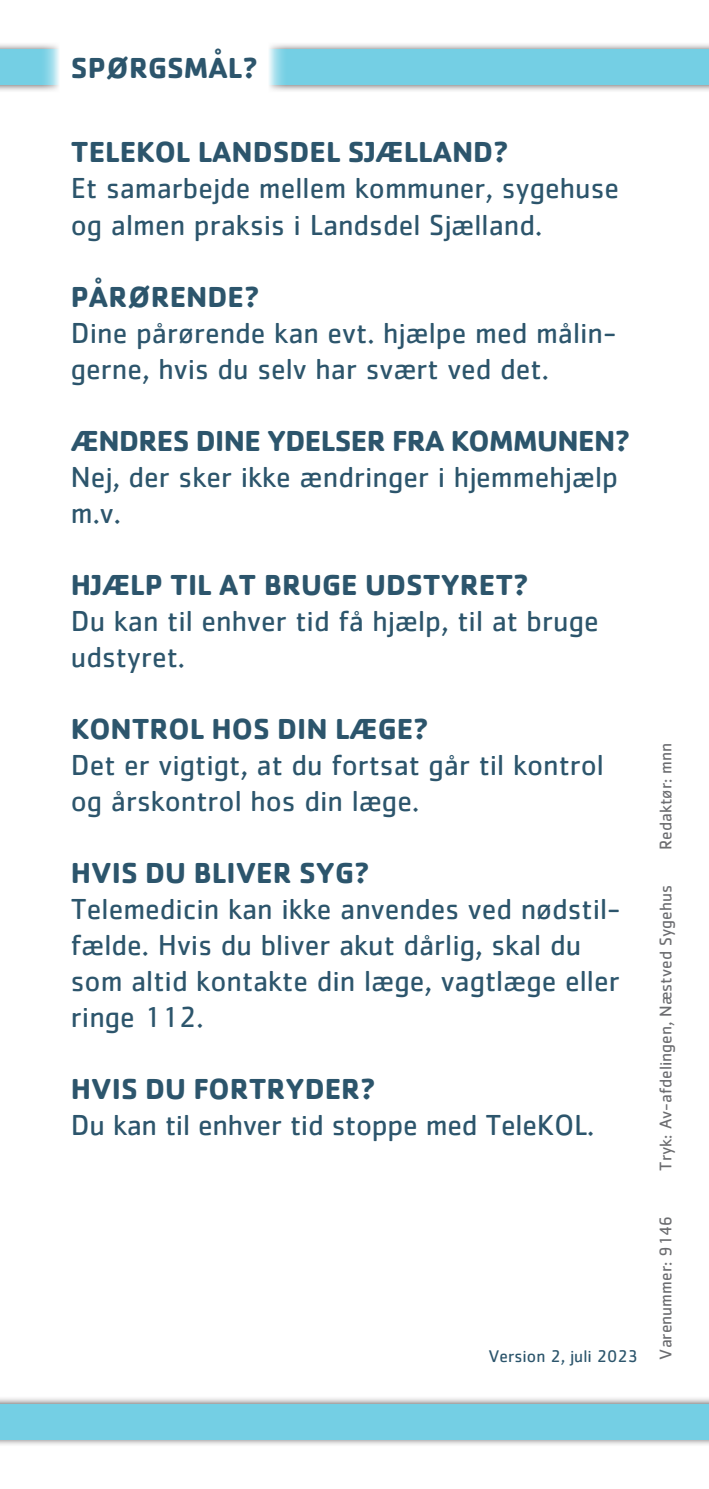
<style>
.page{position:relative;width:709px;height:1489px;background:#fff}
.page>*{position:absolute;margin:0;border:0;box-sizing:border-box;transform-origin:0 0}
.t1{font:30px/36px "Cachet Std";color:#2c556c}
.t2{font:700 30px "Cachet Std";color:#2c556c}
.t3{font:700 30px "Cachet Std";letter-spacing:-.02em;color:#2c556c}
.t4{font:17.5px "Cachet Std";color:#6c6d70}
.t5{font:17.5px "Cachet Std";color:#2c556c}
</style>
<div class="page">
<div style="left:0;top:42px;width:709px;height:51px;background:#231f20;opacity:.75"></div>
<div style="left:0;top:50px;width:709px;height:35px;background:#74cfe4"></div>
<div style="left:0;top:1395px;width:709px;height:52px;background:#231f20;opacity:.75"></div>
<div style="left:0;top:1403px;width:709px;height:36px;background:#74cfe4"></div>
<div style="left:40px;top:23px;width:248px;height:89px;background:#fff;opacity:.75"></div>
<div style="left:53px;top:35px;width:222px;height:64px;background:#fff"></div>
<p class="t2" style="left:71px;top:48px;width:188px">SPØRGSMÅL?</p>
<p class="t2" style="left:71px;top:133px;width:439px">TELEKOL LANDSDEL SJÆLLAND?</p>
<p class="t1" style="left:71px;top:170px;width:549px">Et samarbejde mellem kommuner, sygehuse og almen praksis i Landsdel Sjælland.</p>
<p class="t2" style="left:71px;top:277px;width:190px">PÅRØRENDE?</p>
<p class="t1" style="left:71px;top:314px;width:547px">Dine pårørende kan evt. hjælpe med målin&shy;gerne, hvis du selv har svært ved det.</p>
<p class="t3" style="left:71px;top:421px;width:561px">ÆNDRES DINE YDELSER FRA KOMMUNEN?</p>
<p class="t1" style="left:71px;top:458px;width:548px">Nej, der sker ikke ændringer i hjemmehjælp m.v.</p>
<p class="t2" style="left:71px;top:565px;width:459px">HJÆLP TIL AT BRUGE UDSTYRET?</p>
<p class="t1" style="left:71px;top:602px;width:529px">Du kan til enhver tid få hjælp, til at bruge udstyret.</p>
<p class="t2" style="left:71px;top:709px;width:359px">KONTROL HOS DIN LÆGE?</p>
<p class="t1" style="left:71px;top:746px;width:534px">Det er vigtigt, at du fortsat går til kontrol og årskontrol hos din læge.</p>
<p class="t2" style="left:71px;top:853px;width:300px">HVIS DU BLIVER SYG?</p>
<p class="t1" style="left:71px;top:890px;width:551px">Telemedicin kan ikke anvendes ved nødstil&shy;fælde. Hvis du bliver akut dårlig, skal du som altid kontakte din læge, vagtlæge eller ringe 112.</p>
<p class="t2" style="left:71px;top:1069px;width:306px">HVIS DU FORTRYDER?</p>
<p class="t1" style="left:71px;top:1106px;width:525px">Du kan til enhver tid stoppe med TeleKOL.</p>
<p class="t5" style="left:488px;top:1345px;width:151px">Version 2, juli 2023</p>
<p class="t4" style="left:655px;top:850px;width:109px;rotate:-90deg">Redaktør: mnn</p>
<p class="t4" style="left:655px;top:1170px;width:287px;rotate:-90deg">Tryk: Av-afdelingen, Næstved Sygehus</p>
<p class="t4" style="left:655px;top:1359px;width:145px;rotate:-90deg">Varenummer: 9146</p>
</div>
